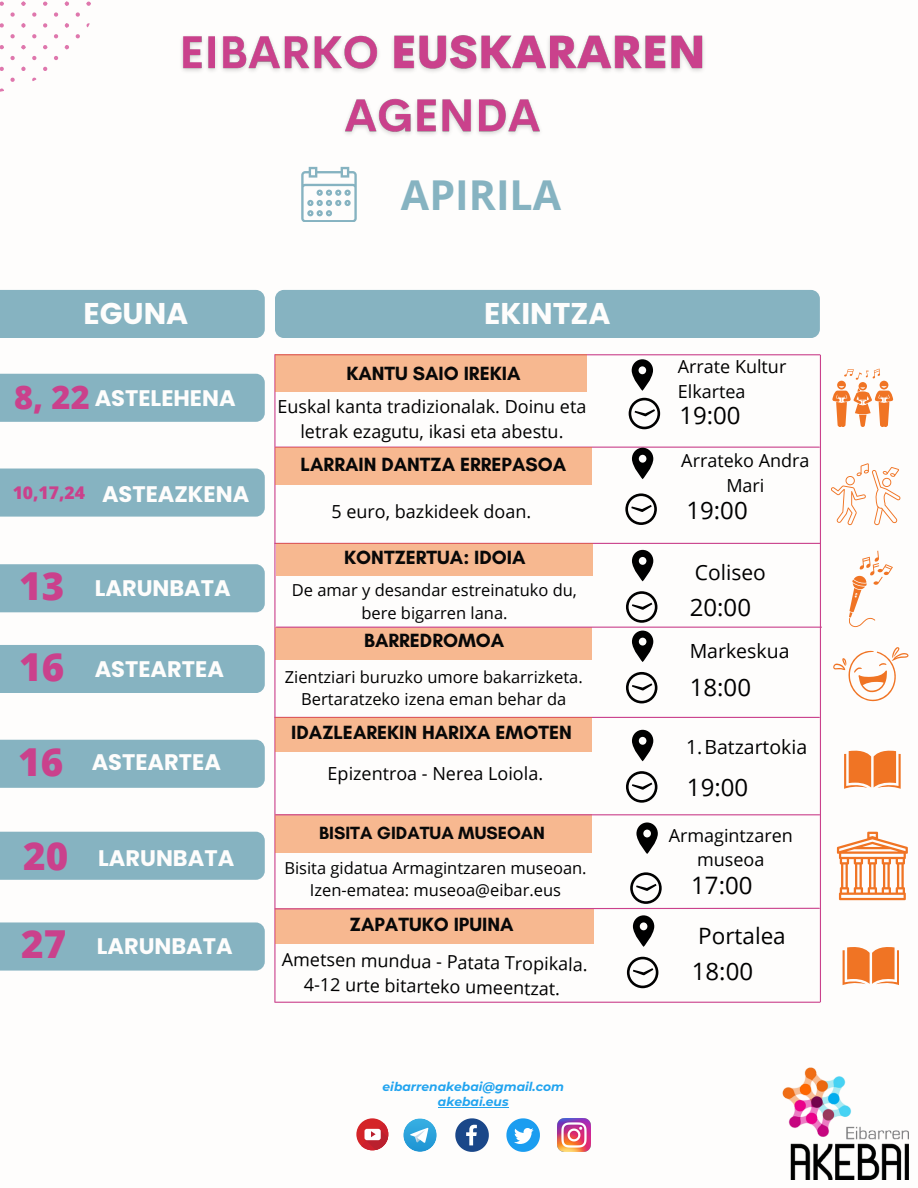
<style>
.page{position:relative;width:918px;height:1188px;background:#fff}
.page>*{position:absolute;margin:0;border:0;box-sizing:border-box;transform-origin:0 0}
.t1{font:700 41.1px "Open Sans";color:#86b3c1}
.t2{font:800 38.55px "Open Sans";color:#ca418c}
.t3{font:800 32.55px "Open Sans";color:#ca418c}
.t4{font:700 30px "Poppins";color:#fefdfc}
.t5{font:24px "Open Sans";color:#000}
.t6{font:700 22.5px "Poppins";color:#fefdfc}
.t7{font:22.5px "Open Sans";color:#000}
.t8{font:21px "Open Sans";color:#000}
.t9{font:700 19.5px "Glacial Indifference";color:#080808}
.t10{font:19.5px "Open Sans";color:#000}
.t11{font:18px/24.8px "Open Sans";color:#000;text-align:center}
.t12{font:700 18px "Glacial Indifference";color:#080808}
.t13{font:800 17.55px "Open Sans";color:#ca418c}
.t14{font:16.5px/22.5px "Open Sans";color:#000;text-align:center}
.t15{font:italic 700 12.3px/15.1px "Montserrat";color:#22a4ef;text-align:center}
.s1{font-family:"Open Sans";font-weight:800;font-size:38.55px;color:#ca418c}
</style>
<div class="page">
<hr style="left:274px;top:355px;width:1px;height:647px;background:#ca418c">
<hr style="left:820px;top:355px;width:1px;height:647px;background:#ca418c">
<div style="left:0;top:290px;width:265px;height:48px;background:#86b3c1"></div>
<div style="left:0;top:374px;width:265px;height:48px;background:#86b3c1"></div>
<div style="left:0;top:645px;width:265px;height:48px;background:#86b3c1"></div>
<div style="left:0;top:469px;width:265px;height:48px;background:#86b3c1"></div>
<div style="left:0;top:740px;width:265px;height:48px;background:#86b3c1"></div>
<div style="left:0;top:832px;width:265px;height:48px;background:#86b3c1"></div>
<div style="left:0;top:922px;width:265px;height:49px;background:#86b3c1"></div>
<div style="left:275px;top:290px;width:545px;height:48px;background:#86b3c1;border-radius:9px"></div>
<hr style="left:276px;top:447px;width:543px;height:1px;background:#ca418c">
<hr style="left:275px;top:354px;width:545px;height:1px;background:#ca418c">
<hr style="left:275px;top:717px;width:544px;height:1px;background:#ca418c">
<hr style="left:275px;top:543px;width:545px;height:1px;background:#ca418c">
<svg style="left:301px;top:167px;width:55px;height:55px"></svg>
<svg style="left:76px;top:34px;width:4px;height:4px"></svg>
<svg style="left:76px;top:12px;width:4px;height:5px"></svg>
<svg style="left:87px;top:2px;width:4px;height:4px"></svg>
<svg style="left:65px;top:23px;width:4px;height:5px"></svg>
<svg style="left:43px;top:23px;width:4px;height:5px"></svg>
<svg style="left:32px;top:34px;width:4px;height:4px"></svg>
<svg style="left:54px;top:34px;width:4px;height:4px"></svg>
<svg style="left:32px;top:12px;width:4px;height:5px"></svg>
<svg style="left:54px;top:12px;width:4px;height:5px"></svg>
<svg style="left:65px;top:2px;width:4px;height:4px"></svg>
<svg style="left:43px;top:2px;width:4px;height:4px"></svg>
<svg style="left:43px;top:67px;width:4px;height:4px"></svg>
<svg style="left:32px;top:56px;width:4px;height:4px"></svg>
<svg style="left:54px;top:56px;width:4px;height:4px"></svg>
<svg style="left:65px;top:45px;width:4px;height:4px"></svg>
<svg style="left:43px;top:45px;width:4px;height:4px"></svg>
<svg style="left:21px;top:23px;width:5px;height:5px"></svg>
<svg style="left:0;top:23px;width:4px;height:5px"></svg>
<svg style="left:10px;top:34px;width:5px;height:4px"></svg>
<svg style="left:10px;top:12px;width:5px;height:5px"></svg>
<svg style="left:21px;top:2px;width:5px;height:4px"></svg>
<svg style="left:0;top:2px;width:4px;height:4px"></svg>
<svg style="left:21px;top:67px;width:5px;height:4px"></svg>
<svg style="left:0;top:67px;width:4px;height:4px"></svg>
<svg style="left:10px;top:78px;width:5px;height:4px"></svg>
<svg style="left:10px;top:56px;width:5px;height:4px"></svg>
<svg style="left:21px;top:45px;width:5px;height:4px"></svg>
<svg style="left:0;top:45px;width:4px;height:4px"></svg>
<svg style="left:632px;top:448px;width:21px;height:31px"></svg>
<svg style="left:625px;top:493px;width:32px;height:32px"></svg>
<div style="left:275px;top:448px;width:317px;height:37px;background:#f7b890"></div>
<div style="left:275px;top:627px;width:317px;height:32px;background:#f7b890"></div>
<div style="left:275px;top:717px;width:317px;height:35px;background:#f7b890"></div>
<svg style="left:626px;top:672px;width:31px;height:31px"></svg>
<svg style="left:632px;top:631px;width:21px;height:31px"></svg>
<div style="left:275px;top:815px;width:317px;height:38px;background:#f7b890"></div>
<div style="left:275px;top:354px;width:312px;height:37px;background:#f7b890"></div>
<svg style="left:632px;top:359px;width:21px;height:32px"></svg>
<hr style="left:276px;top:814px;width:544px;height:1px;background:#ca418c">
<hr style="left:275px;top:1002px;width:545px;height:1px;background:#ca418c">
<svg style="left:627px;top:957px;width:31px;height:31px"></svg>
<svg style="left:274px;top:872px;width:546px;height:75px"></svg>
<svg style="left:636px;top:822px;width:22px;height:32px"></svg>
<svg style="left:629px;top:398px;width:31px;height:31px"></svg>
<svg style="left:626px;top:771px;width:31px;height:32px"></svg>
<svg style="left:632px;top:730px;width:21px;height:31px"></svg>
<img style="left:181px;top:35px;width:523px;height:101px">
<svg style="left:832px;top:369px;width:61px;height:58px"></svg>
<svg style="left:831px;top:463px;width:69px;height:62px"></svg>
<svg style="left:833px;top:647px;width:76px;height:54px"></svg>
<svg style="left:844px;top:750px;width:56px;height:39px"></svg>
<svg style="left:837px;top:832px;width:71px;height:68px"></svg>
<svg style="left:843px;top:947px;width:56px;height:38px"></svg>
<img style="left:782px;top:1067px;width:126px;height:113px">
<hr style="left:438px;top:1107px;width:71px;height:1px;background:#22a4ef">
<svg style="left:455px;top:1118px;width:34px;height:34px"></svg>
<svg style="left:403px;top:1118px;width:34px;height:34px"></svg>
<svg style="left:410px;top:1128px;width:18px;height:15px"></svg>
<svg style="left:506px;top:1118px;width:34px;height:34px"></svg>
<img style="left:557px;top:1118px;width:34px;height:34px">
<svg style="left:356px;top:1118px;width:32px;height:32px"></svg>
<svg style="left:361px;top:1123px;width:28px;height:28px"></svg>
<div style="left:0;top:564px;width:265px;height:48px;background:#86b3c1"></div>
<div style="left:276px;top:543px;width:316px;height:33px;background:#f7b890"></div>
<svg style="left:626px;top:591px;width:31px;height:32px"></svg>
<svg style="left:632px;top:550px;width:21px;height:31px"></svg>
<hr style="left:276px;top:627px;width:546px;height:1px;background:#ca418c">
<svg style="left:849px;top:551px;width:44px;height:76px"></svg>
<h1 class="t1" style="left:401px;top:166px;width:162px">APIRILA</h1>
<h3 class="t4" style="left:83px;top:292px;width:106px">EGUNA</h3>
<h3 class="t3" style="left:14px;top:374px;width:77px">8, 22</h3>
<p class="t6" style="left:95px;top:382px;width:142px">ASTELEHENA</p>
<p class="t13" style="left:13px;top:480px;width:74px">10,17,24</p>
<p class="t6" style="left:102px;top:478px;width:149px">ASTEAZKENA</p>
<p class="t6" style="left:19px;top:573px;width:213px"><span class="s1">13</span> LARUNBATA</p>
<p class="t6" style="left:19px;top:653px;width:206px"><span class="s1">16</span> ASTEARTEA</p>
<h2 class="t2" style="left:18px;top:735px;width:47px">16</h2>
<p class="t6" style="left:92px;top:747px;width:131px">ASTEARTEA</p>
<p class="t6" style="left:23px;top:843px;width:212px"><span class="s1">20</span> LARUNBATA</p>
<p class="t6" style="left:21px;top:931px;width:213px"><span class="s1">27</span> LARUNBATA</p>
<h3 class="t4" style="left:484px;top:292px;width:128px">EKINTZA</h3>
<p class="t9" style="left:346px;top:362px;width:176px">KANTU SAIO IREKIA</p>
<p class="t11" style="left:277px;top:394px;width:311px">Euskal kanta tradizionalak. Doinu eta letrak ezagutu, ikasi eta abestu.</p>
<p class="t11" style="left:678px;top:354px;width:110px;text-align:left">Arrate Kultur<br>Elkartea</p>
<h3 class="t5" style="left:679px;top:398px;width:63px">19:00</h3>
<p class="t9" style="left:301px;top:453px;width:267px">LARRAIN DANTZA ERREPASOA</p>
<p class="t11" style="left:681px;top:447px;width:130px">Arrateko Andra<br>Mari</p>
<h3 class="t5" style="left:686px;top:494px;width:63px">19:00</h3>
<p class="t11" style="left:332px;top:499px;width:201px">5 euro, bazkideek doan.</p>
<p class="t9" style="left:344px;top:546px;width:183px">KONTZERTUA: IDOIA</p>
<p class="t14" style="left:292px;top:579px;width:287px">De amar y desandar estreinatuko du, bere bigarren lana.</p>
<p class="t9" style="left:364px;top:629px;width:142px">BARREDROMOA</p>
<p class="t14" style="left:285px;top:665px;width:300px">Zientziari buruzko umore bakarrizketa.<br>Bertaratzeko izena eman behar da</p>
<p class="t9" style="left:291px;top:721px;width:282px">IDAZLEAREKIN HARIXA EMOTEN</p>
<p class="t11" style="left:328px;top:760px;width:217px">Epizentroa - Nerea Loiola.</p>
<p class="t12" style="left:319px;top:822px;width:227px">BISITA GIDATUA MUSEOAN</p>
<p class="t14" style="left:284px;top:856px;width:304px">Bisita gidatua Armagintzaren museoan.<br>Izen-ematea: museoa@eibar.eus</p>
<p class="t9" style="left:350px;top:913px;width:165px">ZAPATUKO IPUINA</p>
<p class="t11" style="left:282px;top:946px;width:307px;rotate:1deg">Ametsen mundua - Patata Tropikala.<br>4-12 urte bitarteko umeentzat.</p>
<p class="t8" style="left:695px;top:558px;width:73px">Coliseo</p>
<h3 class="t5" style="left:690px;top:590px;width:63px">20:00</h3>
<p class="t10" style="left:690px;top:637px;width:101px">Markeskua</p>
<h3 class="t5" style="left:690px;top:671px;width:63px">18:00</h3>
<p class="t10" style="left:686px;top:733px;width:123px">1.Batzartokia</p>
<h3 class="t5" style="left:687px;top:770px;width:63px">19:00</h3>
<p class="t11" style="left:669px;top:822px;width:126px">Armagintzaren museoa</p>
<h3 class="t5" style="left:691px;top:869px;width:63px">17:00</h3>
<p class="t7" style="left:698px;top:920px;width:89px">Portalea</p>
<h3 class="t5" style="left:692px;top:954px;width:63px">18:00</h3>
<p class="t15" style="left:383px;top:1079px;width:183px">eibarrenakebai@gmail.com akebai.eus</p>
</div>
